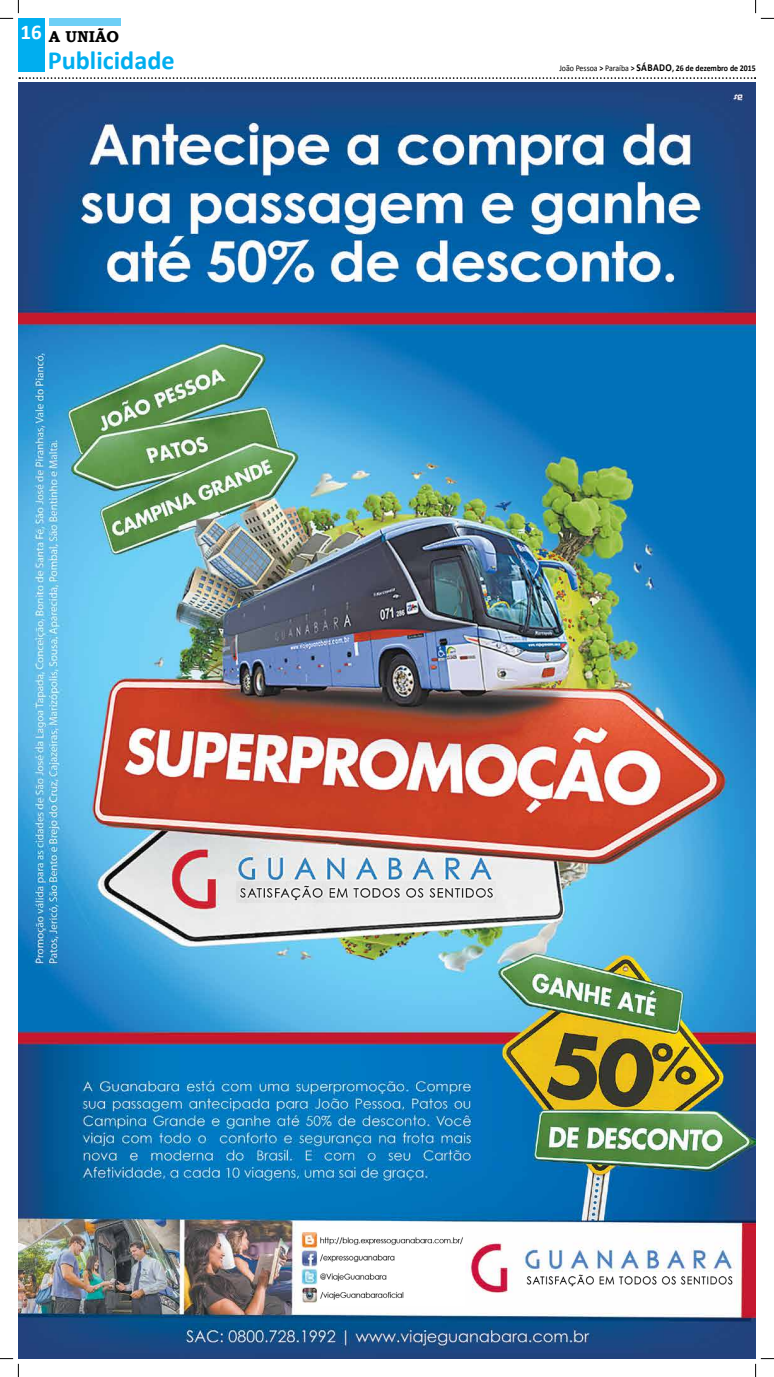
<style>
.page{position:relative;width:774px;height:1377px;background:#fff}
.page>*{position:absolute;margin:0;border:0;box-sizing:border-box;transform-origin:0 0}
.t1{font:700 26.25px "Calibri";color:#00aeef}
.t2{font:700 15.75px "Bookman Old Style";color:#000}
.t3{font:700 8.75px "Calibri";color:#000;scale:.9 1}
.s1{font-weight:400}
.s2{font-size:10.5px}
</style>
<div class="page">
<div style="left:19px;top:19px;width:26px;height:53px;background:#00aeef"></div>
<div style="left:49px;top:18px;width:71px;height:8px;background:#6dcff6"></div>
<svg style="left:19px;top:77px;width:736px;height:2px"></svg>
<img style="left:18px;top:82px;width:737px;height:1276px">
<img style="left:319px;top:1229px;width:145px;height:75px">
<img style="left:237px;top:881px;width:258px;height:21px">
<img style="left:523px;top:1272px;width:212px;height:17px">
<svg style="left:0;top:0;width:19px;height:19px"></svg>
<svg style="left:0;top:1357px;width:19px;height:19px"></svg>
<svg style="left:755px;top:0;width:18px;height:19px"></svg>
<svg style="left:754px;top:1357px;width:19px;height:19px"></svg>
<h2 class="t2" style="left:20px;top:25px;width:100px"><sup>16</sup> A UNIÃO</h2>
<h1 class="t1" style="left:48px;top:44px;width:128px">Publicidade</h1>
<p class="t3" style="left:559px;top:63px;width:220px"><span class="s1">João Pessoa</span> &gt; <span class="s1">Paraíba</span> &gt; <span class="s2">sábado</span>, 26 de dezembro de 2015</p>
</div>
